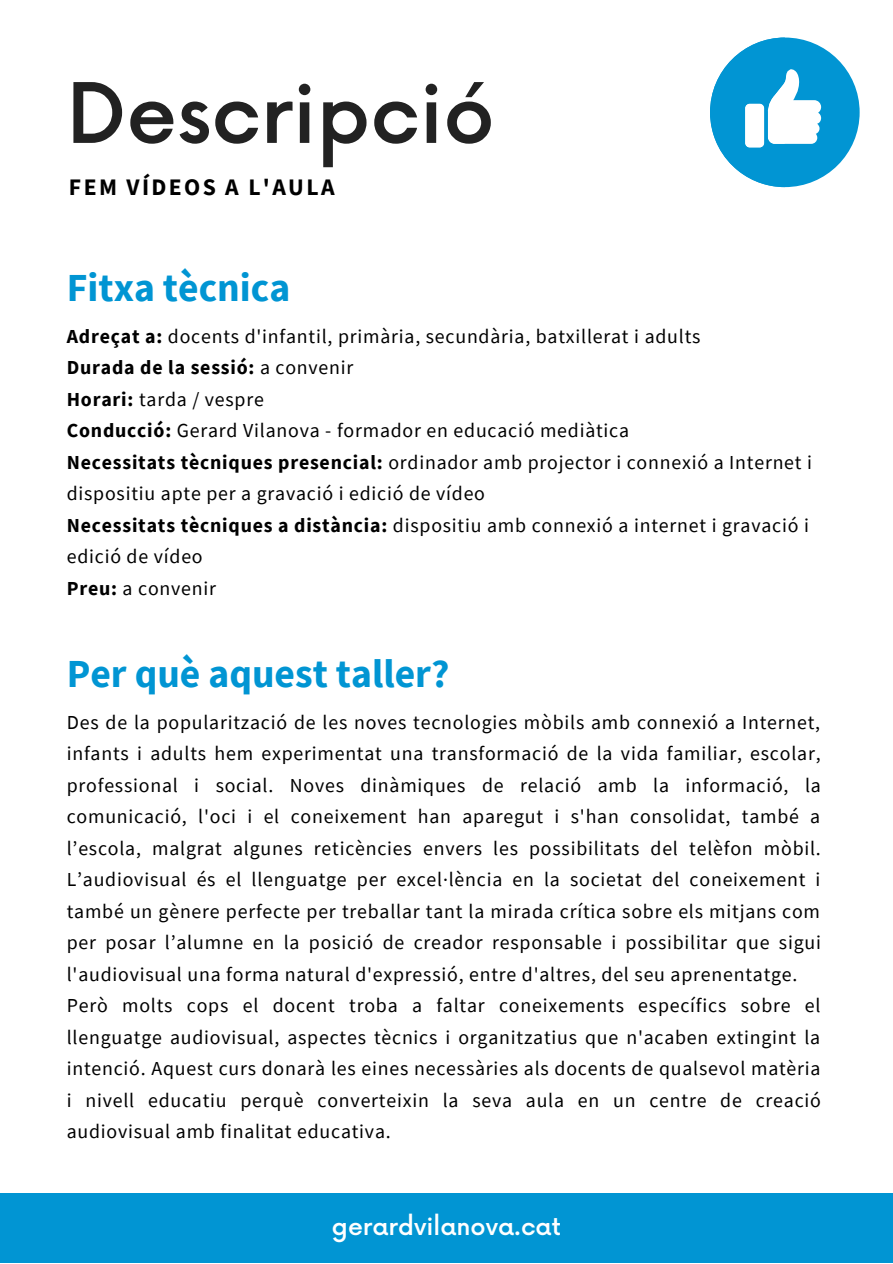
<style>
.page{position:relative;width:893px;height:1264px;background:#fff}
.page>*{position:absolute;margin:0;border:0;box-sizing:border-box;transform-origin:0 0}
.t1{font:500 81px "Now";color:#222}
.t2{font:700 39.6px "Source Sans Pro";color:#0195d3}
.t3{font:500 24px "Now";color:#fff}
.t4{font:700 23.7px "Source Sans Pro";letter-spacing:.1em;color:#000}
.t5{font:19.8px/31.5px "Source Sans Pro";letter-spacing:.04em;color:#000}
.s1{font-weight:700}
</style>
<div class="page">
<div style="left:0;top:1193px;width:892px;height:69px;background:#0195d3"></div>
<div style="left:710px;top:38px;width:149px;height:149px;background:#0195d3;border-radius:50%"></div>
<svg style="left:710px;top:38px;width:111px;height:149px"></svg>
<h1 class="t1" style="left:67px;top:70px;width:429px">Descripció</h1>
<p class="t4" style="left:69px;top:171px;width:267px">FEM VÍDEOS A L'AULA</p>
<h2 class="t2" style="left:67px;top:262px;width:225px">Fitxa tècnica</h2>
<p class="t5" style="left:67px;top:320px;width:746px"><span class="s1">Adreçat a:</span> docents d'infantil, primària, secundària, batxillerat i adults<br><span class="s1">Durada de la sessió:</span> a convenir<br><span class="s1">Horari:</span> tarda / vespre<br><span class="s1">Conducció:</span> Gerard Vilanova - formador en educació mediàtica<br><span class="s1">Necessitats tècniques presencial:</span> ordinador amb projector i connexió a Internet i dispositiu apte per a gravació i edició de vídeo<br><span class="s1">Necessitats tècniques a distància:</span> dispositiu amb connexió a internet i gravació i edició de vídeo<br><span class="s1">Preu:</span> a convenir</p>
<h2 class="t2" style="left:67px;top:648px;width:384px">Per què aquest taller?</h2>
<p class="t5" style="left:67px;top:706px;width:755px">Des de la popularització de les noves tecnologies mòbils amb connexió a Internet, infants i adults hem experimentat una transformació de la vida familiar, escolar, professional i social. Noves dinàmiques de relació amb la informació, la comunicació, l'oci i el coneixement han aparegut i s'han consolidat, també a l’escola, malgrat algunes reticències envers les possibilitats del telèfon mòbil.<br>L’audiovisual és el llenguatge per excel·lència en la societat del coneixement i també un gènere perfecte per treballar tant la mirada crítica sobre els mitjans com per posar l’alumne en la posició de creador responsable i possibilitar que sigui l'audiovisual una forma natural d'expressió, entre d'altres, del seu aprenentatge.<br>Però molts cops el docent troba a faltar coneixements específics sobre el llenguatge audiovisual, aspectes tècnics i organitzatius que n'acaben extingint la intenció. Aquest curs donarà les eines necessàries als docents de qualsevol matèria i nivell educatiu perquè converteixin la seva aula en un centre de creació audiovisual amb finalitat educativa.</p>
<p class="t3" style="left:332px;top:1213px;width:230px">gerardvilanova.cat</p>
</div>
